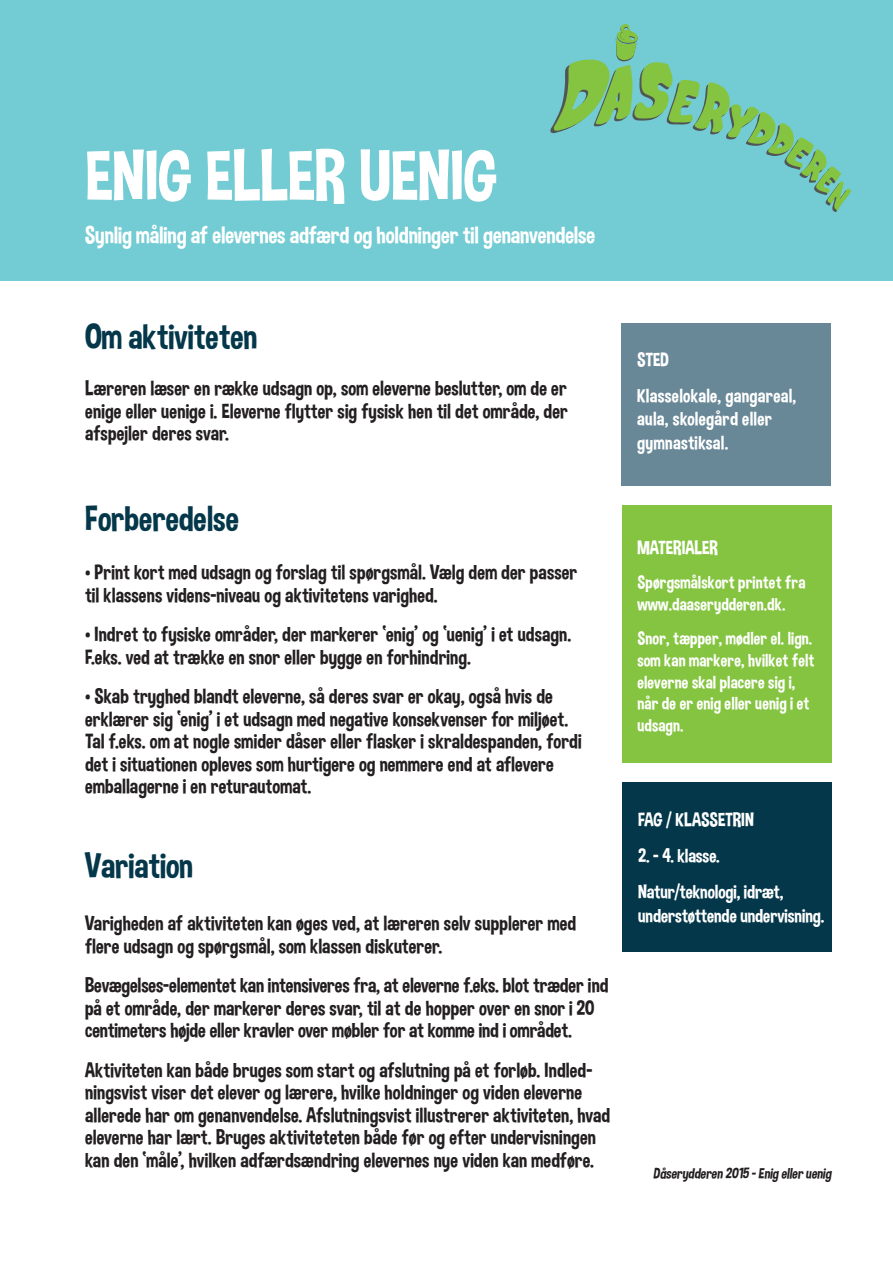
<style>
.page{position:relative;width:893px;height:1263px;background:#fff}
.page>*{position:absolute;margin:0;border:0;box-sizing:border-box;transform-origin:0 0}
.Hoved_opgave_overskr{font:72px "Dimbo";letter-spacing:-.02em;color:#fff}
.Brødtekst_alm{font:36px "Dimbo";color:#033749}
.Titel{font:36px "Dimbo";color:#033749}
.Hoved_opgave_underov{font:24px "Dimbo";color:#fff}
.Brødtekst_alm-2{font:21px/22.5px "Dimbo";letter-spacing:.005em;color:#231f20}
.Sidebar_brødtekst{font:19.5px/23.4px "Dimbo";color:#fff}
.Sidebar_brødtekst-2{font:19.5px/23.4px "Dimbo";letter-spacing:.02em;color:#fff}
.Sidebar_overskrift{font:19.5px "Dimbo";letter-spacing:-.01em;color:#fff}
.Sidebar_overskrift-2{font:18px/21.6px "Dimbo";letter-spacing:.01em;color:#fff}
.t1{font:italic 15px "Dimbo";color:#231f20}
</style>
<div class="page">
<div style="left:622px;top:783px;width:210px;height:169px;background:#033749"></div>
<div style="left:622px;top:505px;width:209px;height:258px;background:#84c440"></div>
<div style="left:622px;top:323px;width:209px;height:163px;background:#698897"></div>
<div style="left:0;top:0;width:893px;height:280px;background:#73ccd3"></div>
<svg style="left:550px;top:24px;width:301px;height:188px"></svg>
<p class="Hoved_opgave_overskr" style="left:85px;top:133px;width:414px">ENIG ELLER UENIG</p>
<p class="Hoved_opgave_underov" style="left:85px;top:220px;width:512px">Synlig måling af elevernes adfærd og holdninger til genanvendelse</p>
<p class="Titel" style="left:85px;top:314px;width:174px">Om aktiviteten</p>
<p class="Brødtekst_alm-2" style="left:85px;top:377px;width:484px;text-align:justify">Læreren læser en række udsagn op, som eleverne beslutter, om de er enige eller uenige i. Eleverne flytter sig fysisk hen til det område, der afspejler deres svar.</p>
<p class="Brødtekst_alm" style="left:85px;top:496px;width:155px">Forberedelse</p>
<p class="Brødtekst_alm-2" style="left:85px;top:561px;width:494px">• Print kort med udsagn og forslag til spørgsmål. Vælg dem der passer til klassens videns-niveau og aktivitetens varighed.</p>
<p class="Brødtekst_alm-2" style="left:85px;top:623px;width:488px">• Indret to fysiske områder, der markerer ‘enig’ og ‘uenig’ i et udsagn.<br>F.eks. ved at trække en snor eller bygge en forhindring.</p>
<p class="Brødtekst_alm-2" style="left:85px;top:685px;width:498px">• Skab tryghed blandt eleverne, så deres svar er okay, også hvis de erklærer sig ‘enig’ i et udsagn med negative konsekvenser for miljøet.<br>Tal f.eks. om at nogle smider dåser eller flasker i skraldespanden, fordi det i situationen opleves som hurtigere og nemmere end at aflevere emballagerne i en returautomat.</p>
<p class="Brødtekst_alm" style="left:85px;top:843px;width:110px">Variation</p>
<p class="Brødtekst_alm-2" style="left:85px;top:912px;width:492px">Varigheden af aktiviteten kan øges ved, at læreren selv supplerer med flere udsagn og spørgsmål, som klassen diskuterer.</p>
<p class="Brødtekst_alm-2" style="left:85px;top:974px;width:525px">Bevægelses-elementet kan intensiveres fra, at eleverne f.eks. blot træder ind på et område, der markerer deres svar, til at de hopper over en snor i 20 centimeters højde eller kravler over møbler for at komme ind i området.</p>
<p class="Brødtekst_alm-2" style="left:85px;top:1058px;width:526px">Aktiviteten kan både bruges som start og afslutning på et forløb. Indled&shy;ningsvist viser det elever og lærere, hvilke holdninger og viden eleverne allerede har om genanvendelse. Afslutningsvist illustrerer aktiviteten, hvad eleverne har lært. Bruges aktiviteteten både før og efter undervisningen kan den ‘måle’, hvilken adfærdsændring elevernes nye viden kan medføre.</p>
<p class="Sidebar_brødtekst" style="left:637px;top:348px;width:33px">STED</p>
<p class="Sidebar_brødtekst-2" style="left:637px;top:384px;width:161px">Klasselokale, gangareal, aula, skolegård eller gymnastiksal.</p>
<p class="Sidebar_overskrift" style="left:637px;top:536px;width:82px">MATERIALER</p>
<p class="Sidebar_overskrift-2" style="left:637px;top:572px;width:169px">Spørgsmålskort printet fra www.daaserydderen.dk.</p>
<p class="Sidebar_overskrift-2" style="left:637px;top:627px;width:179px">Snor, tæpper, mødler el. lign. som kan markere, hvilket felt eleverne skal placere sig i, når de er enig eller uenig i et udsagn.</p>
<p class="Sidebar_brødtekst" style="left:638px;top:807px;width:118px">FAG / KLASSETRIN</p>
<p class="Sidebar_brødtekst" style="left:638px;top:844px;width:83px">2. - 4. klasse.</p>
<p class="Sidebar_brødtekst" style="left:638px;top:880px;width:188px">Natur/teknologi, idræt, understøttende undervisning.</p>
<p class="t1" style="left:653px;top:1164px;width:179px">Dåserydderen 2015 - Enig eller uenig</p>
</div>
